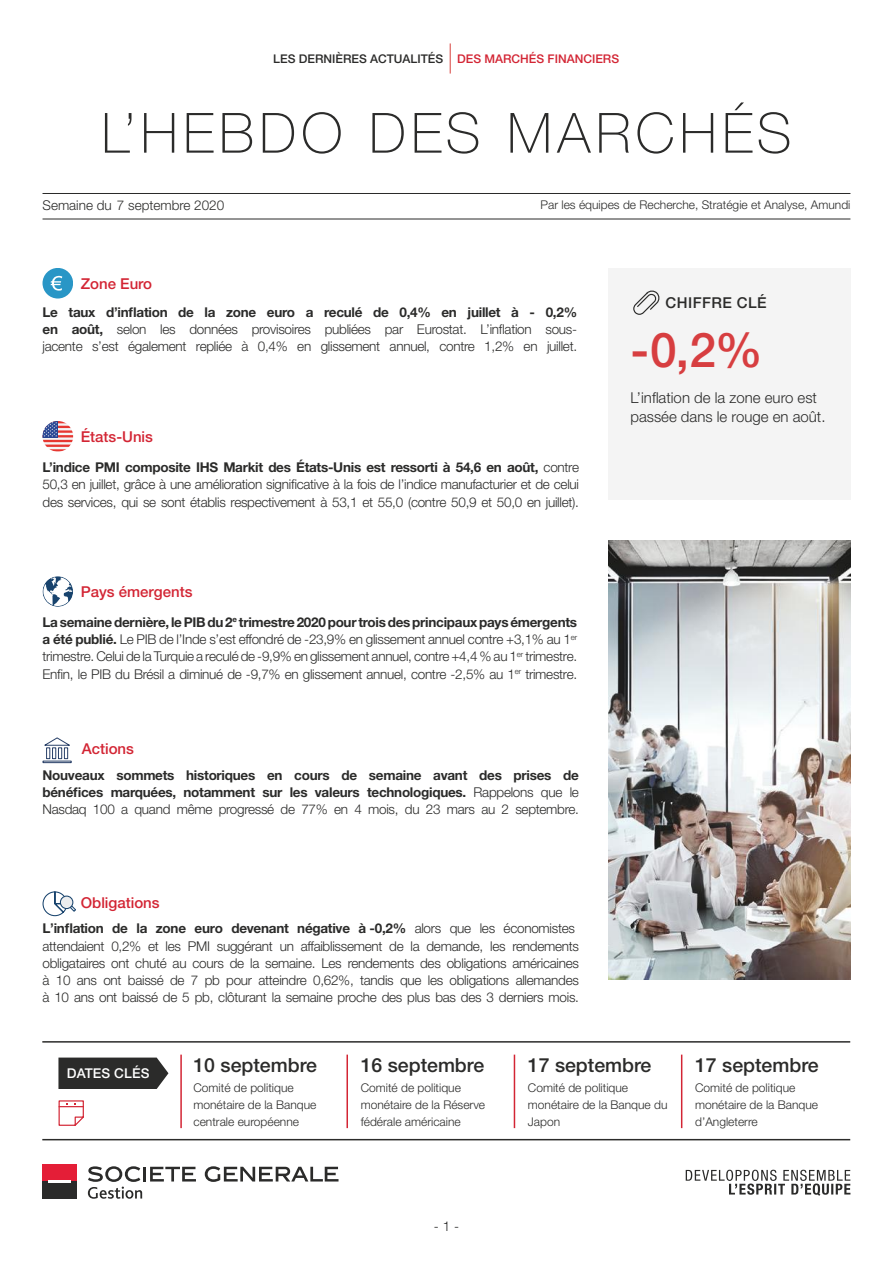
<style>
.page{position:relative;width:893px;height:1263px;background:#fff}
.page>*{position:absolute;margin:0;border:0;box-sizing:border-box;transform-origin:0 0}
.t1{font:100 55.5px "Helvetica Neue LT Std";letter-spacing:.09em;color:#2b2b2a}
.t2{font:500 48px "Helvetica Neue LT Std";color:#d73e40}
.t3{font:500 19.5px "Helvetica Neue LT Std";color:#2b2b2a}
.t4{font:300 15px/18.8px "Helvetica Neue LT Std";color:#2b2b2a}
.t5{font:500 15px "Helvetica Neue LT Std";color:#d32534}
.t6{font:500 15px "Helvetica Neue LT Std";letter-spacing:.03em;color:#2b2b2a}
.t7{font:300 13.5px/17.2px "Helvetica Neue LT Std";letter-spacing:-.02em;color:#2b2b2a;text-align:justify}
.t8{font:700 13.5px/17.2px "Helvetica Neue LT Std";letter-spacing:-.02em;color:#2b2b2a;text-align:justify}
.t9{font:300 13.5px "Helvetica Neue LT Std";color:#2b2b2a}
.t10{font:500 13.5px "Helvetica Neue LT Std";letter-spacing:.01em;color:#fff}
.t11{font:300 12px/17.2px "Helvetica Neue LT Std";color:#2b2b2a}
.t12{font:500 12px "Helvetica Neue LT Std";color:#2b2b2a}
.s1{color:#d32534}
.s2{font-weight:700}
.s3{font-weight:300}
</style>
<div class="page">
<hr style="left:42px;top:1139px;width:808px;height:1px;background:#2b2b2a">
<hr style="left:180px;top:1054px;width:2px;height:74px;background:#d32534">
<hr style="left:346px;top:1054px;width:2px;height:74px;background:#d32534">
<hr style="left:514px;top:1054px;width:1px;height:74px;background:#d32534">
<hr style="left:681px;top:1054px;width:1px;height:74px;background:#d32534">
<div style="left:608px;top:268px;width:242px;height:231px;background:#f4f4f4"></div>
<svg style="left:633px;top:290px;width:26px;height:25px"></svg>
<svg style="left:58px;top:1057px;width:110px;height:32px;background:#393939"></svg>
<svg style="left:58px;top:1100px;width:26px;height:26px"></svg>
<hr style="left:42px;top:1041px;width:808px;height:1px;background:#2b2b2a">
<svg style="left:686px;top:1170px;width:164px;height:26px"></svg>
<div style="left:43px;top:1164px;width:34px;height:18px;background:#e41e37"></div>
<div style="left:43px;top:1181px;width:34px;height:18px;background:#2b2b2a"></div>
<hr style="left:49px;top:1180px;width:22px;height:2px;background:#fff">
<svg style="left:88px;top:1166px;width:54px;height:33px"></svg>
<hr style="left:143px;top:1167px;width:3px;height:14px;background:#2b2b2a">
<svg style="left:150px;top:1167px;width:46px;height:14px"></svg>
<svg style="left:205px;top:1166px;width:133px;height:16px"></svg>
<hr style="left:43px;top:219px;width:807px;height:1px;background:#2b2b2a">
<hr style="left:43px;top:193px;width:807px;height:1px;background:#2b2b2a">
<hr style="left:450px;top:43px;width:1px;height:31px;background:#d94a47">
<svg style="left:43px;top:737px;width:29px;height:26px"></svg>
<svg style="left:43px;top:891px;width:33px;height:25px"></svg>
<div style="left:60px;top:896px;width:13px;height:12px;background:#ecedee;border-radius:50%"></div>
<div style="left:60px;top:895px;width:13px;height:14px;border:1px solid #18436d;border-radius:50%"></div>
<hr style="left:43px;top:449px;width:30px;height:3px;background:#e63731;border-radius:15px">
<hr style="left:43px;top:421px;width:30px;height:2px;background:#e63731;border-radius:15px">
<svg style="left:43px;top:421px;width:15px;height:1px"></svg>
<svg style="left:43px;top:422px;width:30px;height:27px"></svg>
<div style="left:43px;top:268px;width:30px;height:31px;background:#2996c6;border-radius:15px"></div>
<svg style="left:51px;top:276px;width:11px;height:15px"></svg>
<svg style="left:43px;top:576px;width:30px;height:31px"></svg>
<img style="left:608px;top:541px;width:242px;height:439px">
<p class="t12" style="left:273px;top:51px;width:347px">LES DERNIÈRES ACTUALITÉS <span class="s1">DES MARCHÉS FINANCIERS</span></p>
<h1 class="t1" style="left:101px;top:101px;width:691px">L’HEBDO DES MARCHÉS</h1>
<p class="t9" style="left:43px;top:197px;width:183px">Semaine du 7 septembre 2020</p>
<p class="t5" style="left:81px;top:274px;width:73px">Zone Euro</p>
<p class="t11" style="left:541px;top:196px;width:311px">Par les équipes de Recherche, Stratégie et Analyse, Amundi</p>
<p class="t7" style="left:43px;top:303px;width:536px"><span class="s2">Le taux d’inflation de la zone euro a reculé de 0,4% en juillet à - 0,2% en août,</span> selon les données provisoires publiées par Eurostat. L’inflation sous&shy;jacente s’est également repliée à 0,4% en glissement annuel, contre 1,2% en juillet.</p>
<p class="t5" style="left:81px;top:427px;width:74px">États-Unis</p>
<p class="t7" style="left:43px;top:458px;width:538px"><span class="s2">L’indice PMI composite IHS Markit des États-Unis est ressorti à 54,6 en août,</span> contre 50,3 en juillet, grâce à une amélioration significative à la fois de l’indice manufacturier et de celui des services, qui se sont établis respectivement à 53,1 et 55,0 (contre 50,9 et 50,0 en juillet).</p>
<p class="t5" style="left:81px;top:583px;width:113px">Pays émergents</p>
<p class="t7" style="left:43px;top:613px;width:536px"><span class="s2">La semaine dernière, le PIB du 2</span><sup>e</sup> <span class="s2">trimestre 2020 pour trois des principaux pays émergents a été publié.</span> Le PIB de l’Inde s’est effondré de -23,9% en glissement annuel contre +3,1% au 1<sup>er </sup>trimestre. Celui de la Turquie a reculé de -9,9% en glissement annuel, contre +4,4 % au 1<sup>er</sup> trimestre.<br>Enfin, le PIB du Brésil a diminué de -9,7% en glissement annuel, contre -2,5% au 1<sup>er</sup> trimestre.</p>
<p class="t5" style="left:82px;top:740px;width:54px">Actions</p>
<p class="t8" style="left:43px;top:766px;width:538px">Nouveaux sommets historiques en cours de semaine avant des prises de bénéfices marquées, notamment sur les valeurs technologiques. <span class="s3">Rappelons que le Nasdaq 100 a quand même progressé de 77% en 4 mois, du 23 mars au 2 septembre.</span></p>
<p class="t5" style="left:81px;top:893px;width:80px">Obligations</p>
<p class="t7" style="left:43px;top:919px;width:538px;text-align:left"><span class="s2">L’inflation de la zone euro devenant négative à -0,2%</span> alors que les économistes attendaient 0,2% et les PMI suggérant un affaiblissement de la demande, les rendements obligataires ont chuté au cours de la semaine. Les rendements des obligations américaines à 10 ans ont baissé de 7 pb pour atteindre 0,62%, tandis que les obligations allemandes à 10 ans ont baissé de 5 pb, clôturant la semaine proche des plus bas des 3 derniers mois.</p>
<p class="t6" style="left:665px;top:294px;width:103px">CHIFFRE CLÉ</p>
<h2 class="t2" style="left:630px;top:321px;width:134px">-0,2%</h2>
<p class="t4" style="left:630px;top:388px;width:197px">L’inflation de la zone euro est passée dans le rouge en août.</p>
<p class="t10" style="left:67px;top:1065px;width:84px">DATES CLÉS</p>
<h3 class="t3" style="left:193px;top:1053px;width:125px">10 septembre</h3>
<p class="t11" style="left:193px;top:1078px;width:124px">Comité de politique monétaire de la Banque centrale européenne</p>
<h3 class="t3" style="left:361px;top:1053px;width:125px">16 septembre</h3>
<p class="t11" style="left:361px;top:1078px;width:126px">Comité de politique monétaire de la Réserve fédérale américaine</p>
<p class="t7" style="left:434px;top:1217px;width:27px">- 1 -</p>
<h3 class="t3" style="left:528px;top:1053px;width:125px">17 septembre</h3>
<p class="t11" style="left:528px;top:1078px;width:141px">Comité de politique monétaire de la Banque du<br>Japon</p>
<h3 class="t3" style="left:695px;top:1053px;width:125px">17 septembre</h3>
<p class="t11" style="left:695px;top:1078px;width:124px">Comité de politique monétaire de la Banque d’Angleterre</p>
</div>
